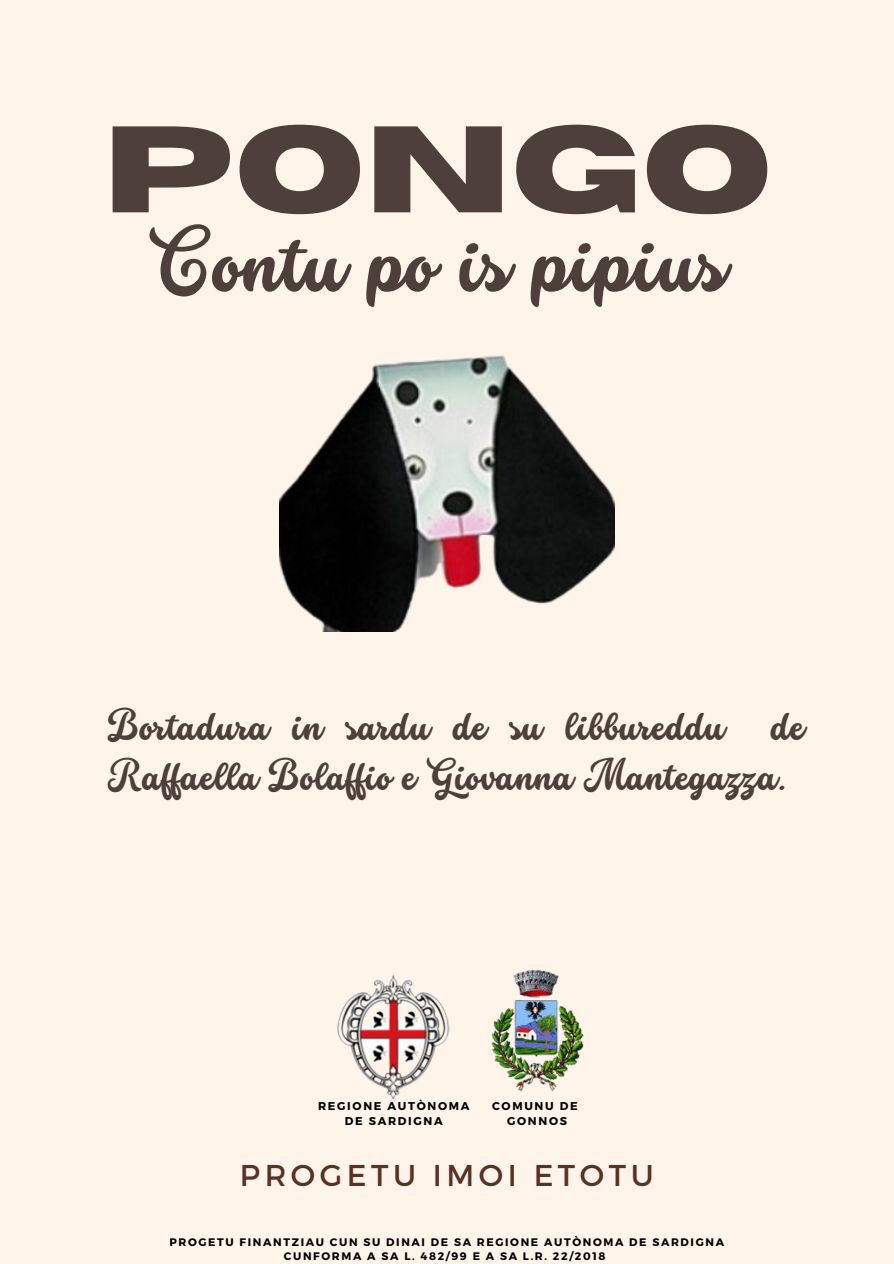
<style>
.page{position:relative;width:894px;height:1264px;background:#fff}
.page>*{position:absolute;margin:0;border:0;box-sizing:border-box;transform-origin:0 0}
.t1{font:700 122.55px "Horizon";color:#4f3f3a}
.t2{font:800 75px "Stars Love Bottom";color:#4f3f3a}
.t3{font:800 36px/49.5px "Stars Love Bottom";color:#4f3f3a}
.t4{font:30.15px "Montserrat";letter-spacing:.15em;color:#593125}
.t5{font:700 11.25px/15px "Montserrat";letter-spacing:.15em;color:#000;text-align:center}
.t6{font:700 10.95px "Montserrat";letter-spacing:.15em;color:#000}
</style>
<div class="page">
<div style="left:0;top:0;width:893px;height:1263px;background:#fff4ea"></div>
<img style="left:279px;top:355px;width:335px;height:276px">
<img style="left:337px;top:974px;width:113px;height:124px">
<img style="left:491px;top:970px;width:93px;height:122px">
<h1 class="t1" style="left:103px;top:110px;width:670px">PONGO</h1>
<h2 class="t2" style="left:149px;top:222px;width:577px">Contu po is pipius</h2>
<p class="t3" style="left:108px;top:703px;width:618px">Bortadura in sardu de su libbureddu</p>
<p class="t3" style="left:108px;top:703px;width:697px;text-indent:662px">de<br>Raffaella Bolaffio e Giovanna Mantegazza.</p>
<p class="t5" style="left:318px;top:1097px;width:153px">REGIONE AUTÒNOMA<br>DE SARDIGNA</p>
<p class="t5" style="left:492px;top:1097px;width:87px">COMUNU DE</p>
<p class="t5" style="left:507px;top:1112px;width:61px">GONNOS</p>
<p class="t4" style="left:240px;top:1155px;width:415px">PROGETU IMOI ETOTU</p>
<p class="t6" style="left:169px;top:1234px;width:556px">PROGETU FINANTZIAU CUN SU DINAI DE SA REGIONE AUTÒNOMA DE SARDIGNA</p>
<h4 class="t6" style="left:284px;top:1248px;width:323px">CUNFORMA A SA L. 482/99 E A SA L.R. 22/2018</h4>
</div>
